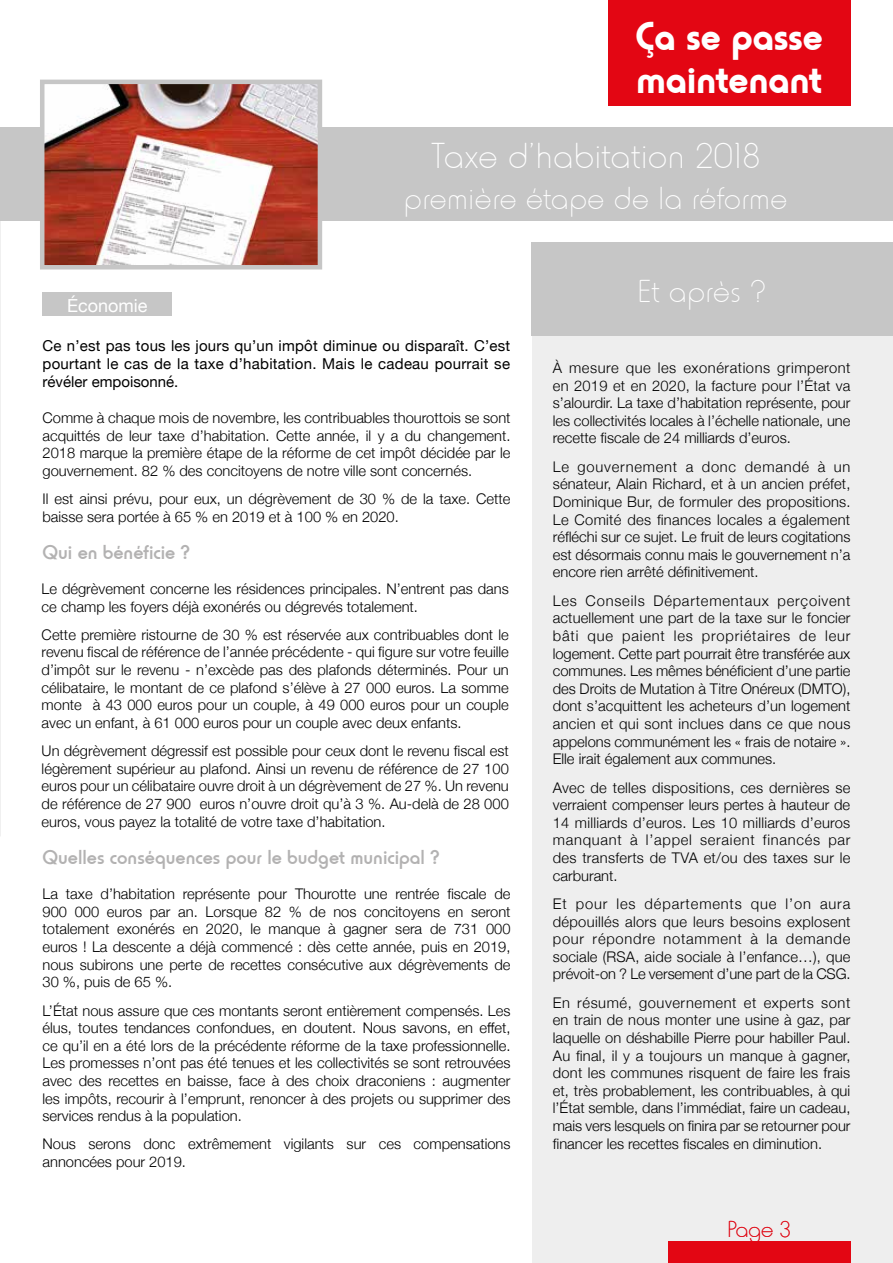
<style>
.page{position:relative;width:893px;height:1263px;background:#fff}
.page>*{position:absolute;margin:0;border:0;box-sizing:border-box;transform-origin:0 0}
.t1{font:700 42px/42px "Horatio D";color:#fff}
.t2{font:37.5px "Horatio D Ligh";letter-spacing:.02em;color:#fff}
.t3{font:33px "Horatio D Ligh";letter-spacing:.02em;color:#fff}
.t4{font:24px "Horatio D Ligh";color:#e30613}
.t5{font:500 21px "Horatio D";color:#b3b2b2}
.t6{font:18px "Helvetica Neue";color:#fff}
.t7{font:15px/18px "Helvetica Neue";letter-spacing:.02em;color:#000;text-align:justify}
.t8{font:300 14.7px/17.7px "Helvetica Neue";color:#000;text-align:justify}
</style>
<div class="page">
<div style="left:608px;top:0;width:242px;height:106px;background:#e30613"></div>
<div style="left:531px;top:242px;width:362px;height:1021px;background:#eee"></div>
<div style="left:0;top:128px;width:893px;height:93px;background:#c6c6c6"></div>
<div style="left:43px;top:292px;width:129px;height:23px;background:#c6c6c6"></div>
<img style="left:45px;top:85px;width:272px;height:179px">
<div style="left:40px;top:80px;width:282px;height:189px;border:4px solid #c6c6c6"></div>
<div style="left:668px;top:1242px;width:182px;height:21px;background:#e30613"></div>
<div style="left:531px;top:242px;width:362px;height:94px;background:#c6c6c6"></div>
<h1 class="t1" style="left:636px;top:16px;width:189px">Ça se passe maintenant</h1>
<p class="t6" style="left:67px;top:293px;width:82px">Économie</p>
<h2 class="t2" style="left:431px;top:135px;width:331px">Taxe d’habitation 2018</h2>
<h3 class="t3" style="left:404px;top:179px;width:385px">première étape de la réforme</h3>
<h3 class="t3" style="left:637px;top:273px;width:131px">Et après ?</h3>
<p class="t7" style="left:43px;top:337px;width:469px">Ce n’est pas tous les jours qu’un impôt diminue ou disparaît. C’est pourtant le cas de la taxe d’habitation. Mais le cadeau pourrait se révéler empoisonné.</p>
<p class="t8" style="left:43px;top:408px;width:470px">Comme à chaque mois de novembre, les contribuables thourottois se sont acquittés de leur taxe d’habitation. Cette année, il y a du changement.<br>2018 marque la première étape de la réforme de cet impôt décidée par le gouvernement. 82 % des concitoyens de notre ville sont concernés.</p>
<p class="t8" style="left:43px;top:489px;width:470px">Il est ainsi prévu, pour eux, un dégrèvement de 30 % de la taxe. Cette baisse sera portée à 65 % en 2019 et à 100 % en 2020.</p>
<h3 class="t5" style="left:43px;top:540px;width:149px">Qui en bénéficie ?</h3>
<p class="t8" style="left:42px;top:579px;width:469px">Le dégrèvement concerne les résidences principales. N’entrent pas dans ce champ les foyers déjà exonérés ou dégrevés totalement.</p>
<p class="t8" style="left:42px;top:625px;width:469px">Cette première ristourne de 30 % est réservée aux contribuables dont le revenu fiscal de référence de l’année précédente - qui figure sur votre feuille d’impôt sur le revenu - n’excède pas des plafonds déterminés. Pour un célibataire, le montant de ce plafond s’élève à 27 000 euros. La somme monte à 43 000 euros pour un couple, à 49 000 euros pour un couple avec un enfant, à 61 000 euros pour un couple avec deux enfants.</p>
<p class="t8" style="left:42px;top:741px;width:469px">Un dégrèvement dégressif est possible pour ceux dont le revenu fiscal est légèrement supérieur au plafond. Ainsi un revenu de référence de 27 100 euros pour un célibataire ouvre droit à un dégrèvement de 27 %. Un revenu de référence de 27 900 euros n’ouvre droit qu’à 3 %. Au-delà de 28 000 euros, vous payez la totalité de votre taxe d’habitation.</p>
<h3 class="t5" style="left:43px;top:845px;width:399px">Quelles conséquences pour le budget municipal ?</h3>
<p class="t8" style="left:43px;top:884px;width:470px">La taxe d’habitation représente pour Thourotte une rentrée fiscale de 900 000 euros par an. Lorsque 82 % de nos concitoyens en seront totalement exonérés en 2020, le manque à gagner sera de 731 000 euros ! La descente a déjà commencé : dès cette année, puis en 2019, nous subirons une perte de recettes consécutive aux dégrèvements de 30 %, puis de 65 %.</p>
<p class="t8" style="left:43px;top:1000px;width:470px">L’État nous assure que ces montants seront entièrement compensés. Les élus, toutes tendances confondues, en doutent. Nous savons, en effet, ce qu’il en a été lors de la précédente réforme de la taxe professionnelle.<br>Les promesses n’ont pas été tenues et les collectivités se sont retrouvées avec des recettes en baisse, face à des choix draconiens : augmenter les impôts, recourir à l’emprunt, renoncer à des projets ou supprimer des services rendus à la population.</p>
<p class="t8" style="left:43px;top:1134px;width:470px">Nous serons donc extrêmement vigilants sur ces compensations annoncées pour 2019.</p>
<p class="t8" style="left:553px;top:358px;width:299px">À mesure que les exonérations grimperont en 2019 et en 2020, la facture pour l’État va s’alourdir. La taxe d’habitation représente, pour les collectivités locales à l’échelle nationale, une recette fiscale de 24 milliards d’euros.</p>
<p class="t8" style="left:553px;top:456px;width:299px">Le gouvernement a donc demandé à un sénateur, Alain Richard, et à un ancien préfet, Dominique Bur, de formuler des propositions.<br>Le Comité des finances locales a également réfléchi sur ce sujet. Le fruit de leurs cogitations est désormais connu mais le gouvernement n’a encore rien arrêté définitivement.</p>
<p class="t8" style="left:553px;top:590px;width:299px">Les Conseils Départementaux perçoivent actuellement une part de la taxe sur le foncier bâti que paient les propriétaires de leur logement. Cette part pourrait être transférée aux communes. Les mêmes bénéficient d’une partie des Droits de Mutation à Titre Onéreux (DMTO), dont s’acquittent les acheteurs d’un logement ancien et qui sont inclues dans ce que nous appelons communément les « frais de notaire ».<br>Elle irait également aux communes.</p>
<p class="t8" style="left:553px;top:777px;width:299px">Avec de telles dispositions, ces dernières se verraient compenser leurs pertes à hauteur de 14 milliards d’euros. Les 10 milliards d’euros manquant à l’appel seraient financés par des transferts de TVA et/ou des taxes sur le carburant.</p>
<p class="t8" style="left:553px;top:894px;width:299px">Et pour les départements que l’on aura dépouillés alors que leurs besoins explosent pour répondre notamment à la demande sociale (RSA, aide sociale à l’enfance…), que prévoit-on ? Le versement d’une part de la CSG.</p>
<p class="t8" style="left:553px;top:992px;width:299px">En résumé, gouvernement et experts sont en train de nous monter une usine à gaz, par laquelle on déshabille Pierre pour habiller Paul.<br>Au final, il y a toujours un manque à gagner, dont les communes risquent de faire les frais et, très probablement, les contribuables, à qui l’État semble, dans l’immédiat, faire un cadeau, mais vers lesquels on finira par se retourner pour financer les recettes fiscales en diminution.</p>
<h3 class="t4" style="left:727px;top:1216px;width:66px">Page 3</h3>
</div>
